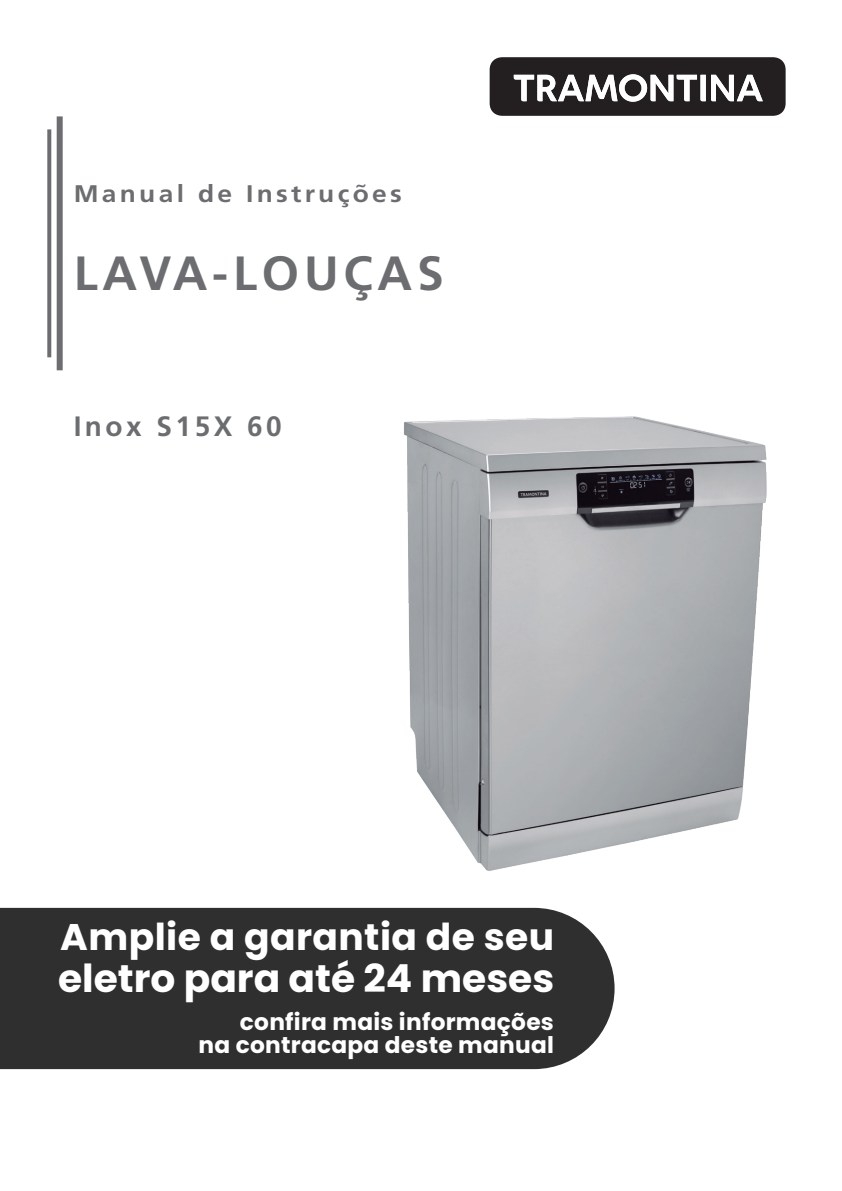
<style>
.page{position:relative;width:842px;height:1191px;background:#fff}
.page>*{position:absolute;margin:0;border:0;box-sizing:border-box;transform-origin:0 0}
.t1{font:700 48px "Frutiger LT Pro";letter-spacing:.1em;color:#6c6d70}
.t2{font:700 38.6px "Poppins";color:#fff}
.t3{font:700 37px "Poppins";letter-spacing:.01em;color:#fff}
.t4{font:700 28px "Frutiger LT Pro";letter-spacing:.125em;color:#6c6d70}
.t5{font:700 24px "Frutiger LT Pro";letter-spacing:.125em;color:#6c6d70;scale:1.1 1}
.t6{font:700 23px/23px "Poppins";letter-spacing:.01em;color:#fff;text-align:right}
</style>
<div class="page">
<svg style="left:490px;top:57px;width:296px;height:59px"></svg>
<div style="left:57px;top:116px;width:6px;height:254px;background:#6c6d70"></div>
<svg style="left:47px;top:129px;width:4px;height:228px"></svg>
<img style="left:404px;top:416px;width:363px;height:455px">
<div style="left:0;top:908px;width:615px;height:161px;background:#2f2f2f"></div>
<p class="t5" style="left:74px;top:179px;width:300px">Manual de Instruções</p>
<p class="t1" style="left:74px;top:245px;width:372px">LAVA-LOUÇAS</p>
<p class="t4" style="left:74px;top:409px;width:210px">Inox S15X 60</p>
<p class="t3" style="left:60px;top:915px;width:495px">Amplie a garantia de seu</p>
<p class="t2" style="left:58px;top:955px;width:498px">eletro para até 24 meses</p>
<p class="t6" style="left:199px;top:1010px;width:357px">confira mais informações<br>na contracapa deste manual</p>
</div>
